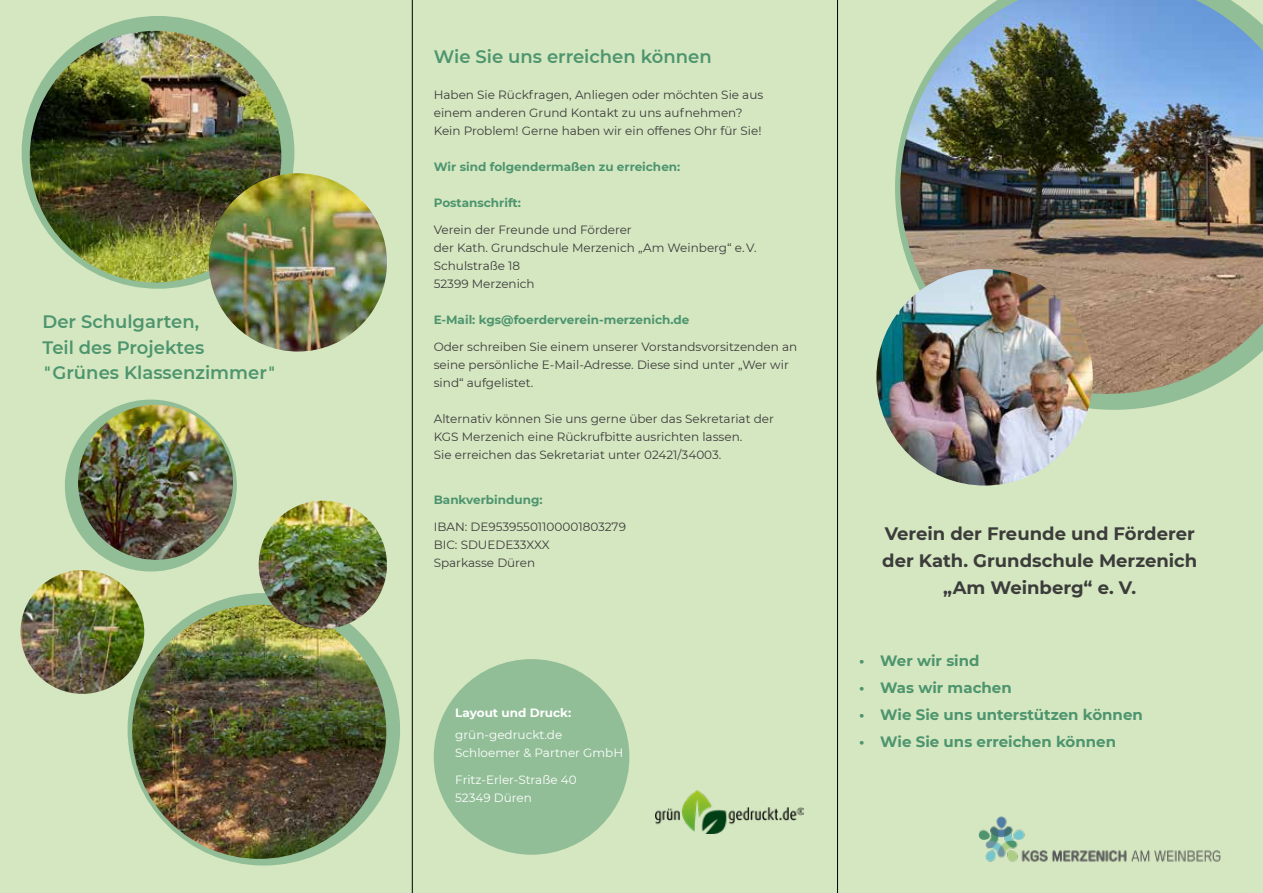
<style>
.page{position:relative;width:1263px;height:893px;background:#d5e7c1}
.page>*{position:absolute;margin:0;border:0;box-sizing:border-box;transform-origin:0 0}
.t1{font:600 18px/25.5px "Montserrat";color:#4d956e}
.t2{font:700 18px/27px "Montserrat";color:#3c3c3b;text-align:center}
.t3{font:700 15px "Montserrat";color:#4d956e}
.t4{font:12px/18px "Montserrat";color:#3c3c3b}
.t5{font:700 12px "Montserrat";color:#4d956e}
.t6{font:12px/18px "Montserrat";color:#fff}
.t7{font:700 12px "Montserrat";color:#fff}
.s1{font-family:"Frutiger";font-weight:400}
</style>
<div class="page">
<svg style="left:895px;top:142px;width:300px;height:268px;fill:#91be97"></svg>
<svg style="left:22px;top:16px;width:272px;height:273px;background:#90bc95"></svg>
<img style="left:30px;top:31px;width:251px;height:251px;border-radius:126px">
<img style="left:209px;top:173px;width:178px;height:179px;border-radius:89px">
<img style="left:978px;top:816px;width:243px;height:46px">
<div style="left:128px;top:593px;width:272px;height:272px;background:#91be97;border-radius:50%"></div>
<img style="left:132px;top:605px;width:254px;height:254px;border-radius:127px">
<div style="left:65px;top:400px;width:172px;height:171px;background:#91be97;border-radius:50%"></div>
<img style="left:78px;top:405px;width:155px;height:155px;border-radius:77px">
<img style="left:259px;top:501px;width:128px;height:128px;border-radius:64px">
<img style="left:21px;top:570px;width:123px;height:124px;border-radius:62px">
<img style="left:900px;top:0;width:363px;height:394px">
<img style="left:876px;top:269px;width:217px;height:217px;border-radius:108px">
<hr style="left:412px;top:0;width:1px;height:893px;background:#000">
<hr style="left:837px;top:0;width:1px;height:893px;background:#000">
<div style="left:434px;top:659px;width:195px;height:196px;background:#91be97;border-radius:50%"></div>
<img style="left:656px;top:790px;width:148px;height:44px">
<h1 class="t1" style="left:43px;top:308px;width:236px">Der Schulgarten,<br>Teil des Projektes <span class="s1">"</span>Grünes Klassenzimmer<span class="s1">"</span></h1>
<h1 class="t1" style="left:434px;top:43px;width:279px">Wie Sie uns erreichen können</h1>
<p class="t4" style="left:434px;top:85px;width:331px">Haben Sie Rückfragen, Anliegen oder möchten Sie aus einem anderen Grund Kontakt zu uns aufnehmen?<br>Kein Problem! Gerne haben wir ein offenes Ohr für Sie!</p>
<p class="t5" style="left:434px;top:158px;width:248px">Wir sind folgendermaßen zu erreichen:</p>
<p class="t5" style="left:434px;top:194px;width:89px">Postanschrift:</p>
<p class="t4" style="left:434px;top:220px;width:324px">Verein der Freunde und Förderer<br>der Kath. Grundschule Merzenich „Am Weinberg“ e. V.<br>Schulstraße 18<br>52399 Merzenich</p>
<p class="t5" style="left:434px;top:311px;width:257px">E-Mail: kgs@foerderverein-merzenich.de</p>
<p class="t4" style="left:434px;top:337px;width:365px">Oder schreiben Sie einem unserer Vorstandsvorsitzenden an seine persönliche E-Mail-Adresse. Diese sind unter „Wer wir sind“ aufgelistet.</p>
<p class="t4" style="left:434px;top:409px;width:342px">Alternativ können Sie uns gerne über das Sekretariat der<br>KGS Merzenich eine Rückrufbitte ausrichten lassen.<br>Sie erreichen das Sekretariat unter 02421/34003.</p>
<p class="t5" style="left:434px;top:491px;width:110px">Bankverbindung:</p>
<p class="t4" style="left:434px;top:517px;width:194px">IBAN: DE95395501100001803279<br>BIC: SDUEDE33XXX<br>Sparkasse Düren</p>
<p class="t7" style="left:455px;top:704px;width:118px">Layout und Druck:</p>
<p class="t6" style="left:455px;top:726px;width:169px">grün-gedruckt.de<br>Schloemer &amp; Partner GmbH</p>
<p class="t6" style="left:455px;top:770px;width:123px">Fritz-Erler-Straße 40<br>52349 Düren</p>
<h1 class="t2" style="left:882px;top:519px;width:316px">Verein der Freunde und Förderer der Kath. Grundschule Merzenich „Am Weinberg“ e. V.</h1>
<p class="t3" style="left:859px;top:650px;width:122px">• Wer wir sind</p>
<p class="t3" style="left:859px;top:677px;width:154px">• Was wir machen</p>
<p class="t3" style="left:859px;top:704px;width:285px">• Wie Sie uns unterstützen können</p>
<p class="t3" style="left:859px;top:731px;width:259px">• Wie Sie uns erreichen können</p>
</div>
